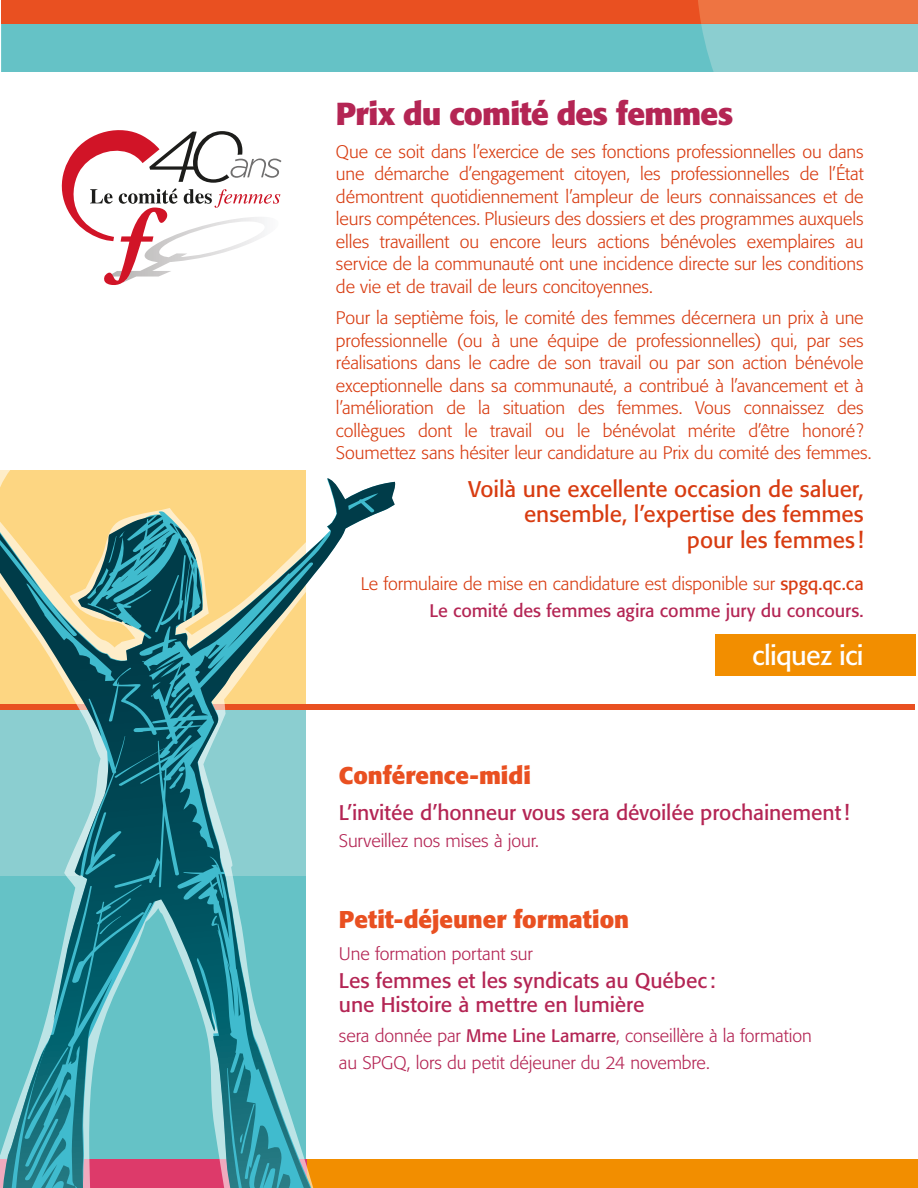
<style>
.page{position:relative;width:918px;height:1188px;background:#fff}
.page>*{position:absolute;margin:0;border:0;box-sizing:border-box;transform-origin:0 0}
.t1{font:700 31.5px "Formata";letter-spacing:-.02em;color:#b42554}
.t2{font:27px "Formata";letter-spacing:-.025em;color:#fff}
.t3{font:700 24px "Formata";color:#e95021}
.t4{font:22.5px/25.5px "Formata";color:#d83c11;text-align:right}
.t5{font:21px/24px "Formata";letter-spacing:-.005em;color:#b42554}
.t6{font:300 18px/22.5px "Formata";letter-spacing:-.005em;color:#d83c11;text-align:justify}
.t7{font:300 18px/27px "Formata";letter-spacing:-.005em;color:#b42554}
.s1{font-weight:400}
.s2{font-weight:400;color:#b42554}
</style>
<div class="page">
<div style="left:0;top:1160px;width:918px;height:28px;background:#f28e00"></div>
<div style="left:716px;top:634px;width:200px;height:42px;background:#f28e00"></div>
<div style="left:0;top:704px;width:915px;height:6px;background:#e95021"></div>
<svg style="left:0;top:470px;width:404px;height:690px"></svg>
<svg style="left:0;top:478px;width:395px;height:710px"></svg>
<svg style="left:3px;top:978px;width:109px;height:210px;background:#4ea1ac"></svg>
<svg style="left:75px;top:760px;width:34px;height:116px;background:#65aab2"></svg>
<svg style="left:109px;top:514px;width:228px;height:374px;background:#84aca1"></svg>
<svg style="left:211px;top:874px;width:99px;height:314px;background:#5aaeb6"></svg>
<svg style="left:78px;top:515px;width:125px;height:112px;background:#5e9187"></svg>
<svg style="left:61px;top:130px;width:221px;height:155px"></svg>
<div style="left:1px;top:24px;width:697px;height:48px;background:#65c2c6"></div>
<div style="left:1px;top:0;width:917px;height:24px;background:#e95021"></div>
<svg style="left:698px;top:0;width:220px;height:72px;background:#aaafa0"></svg>
<h1 class="t1" style="left:336px;top:94px;width:399px">Prix du comité des femmes</h1>
<p class="t6" style="left:336px;top:140px;width:529px">Que ce soit dans l’exercice de ses fonctions professionnelles ou dans une démarche d’engagement citoyen, les professionnelles de l’État démontrent quotidiennement l’ampleur de leurs connaissances et de leurs compétences. Plusieurs des dossiers et des programmes auxquels elles travaillent ou encore leurs actions bénévoles exemplaires au service de la communauté ont une incidence directe sur les conditions de vie et de travail de leurs concitoyennes.</p>
<p class="t6" style="left:336px;top:307px;width:537px;text-align:left">Pour la septième fois, le comité des femmes décernera un prix à une professionnelle (ou à une équipe de professionnelles) qui, par ses réalisations dans le cadre de son travail ou par son action bénévole exceptionnelle dans sa communauté, a contribué à l’avancement et à l’amélioration de la situation des femmes. Vous connaissez des collègues dont le travail ou le bénévolat mérite d’être honoré?<br>Soumettez sans hésiter leur candidature au Prix du comité des femmes.</p>
<p class="t4" style="left:468px;top:476px;width:397px">Voilà une excellente occasion de saluer, ensemble, l’expertise des femmes<br>pour les femmes !</p>
<p class="t6" style="left:361px;top:570px;width:504px;line-height:27px;text-align:right">Le formulaire de mise en candidature est disponible sur <span class="s1">spgq.qc.ca<br></span><span class="s2">Le comité des femmes agira comme jury du concours.</span></p>
<h2 class="t2" style="left:752px;top:639px;width:113px">cliquez ici</h2>
<h3 class="t3" style="left:339px;top:761px;width:193px">Conférence-midi</h3>
<p class="t5" style="left:339px;top:801px;width:512px">L’invitée d’honneur vous sera dévoilée prochainement!</p>
<p class="t7" style="left:339px;top:827px;width:202px">Surveillez nos mises à jour.</p>
<h3 class="t3" style="left:339px;top:905px;width:292px">Petit-déjeuner formation</h3>
<p class="t7" style="left:339px;top:940px;width:195px">Une formation portant sur</p>
<p class="t5" style="left:339px;top:969px;width:378px">Les femmes et les syndicats au Québec : une Histoire à mettre en lumière</p>
<p class="t7" style="left:339px;top:1022px;width:474px">sera donnée par <span class="s1">Mme Line Lamarre</span>, conseillère à la formation au SPGQ, lors du petit déjeuner du 24 novembre.</p>
</div>
